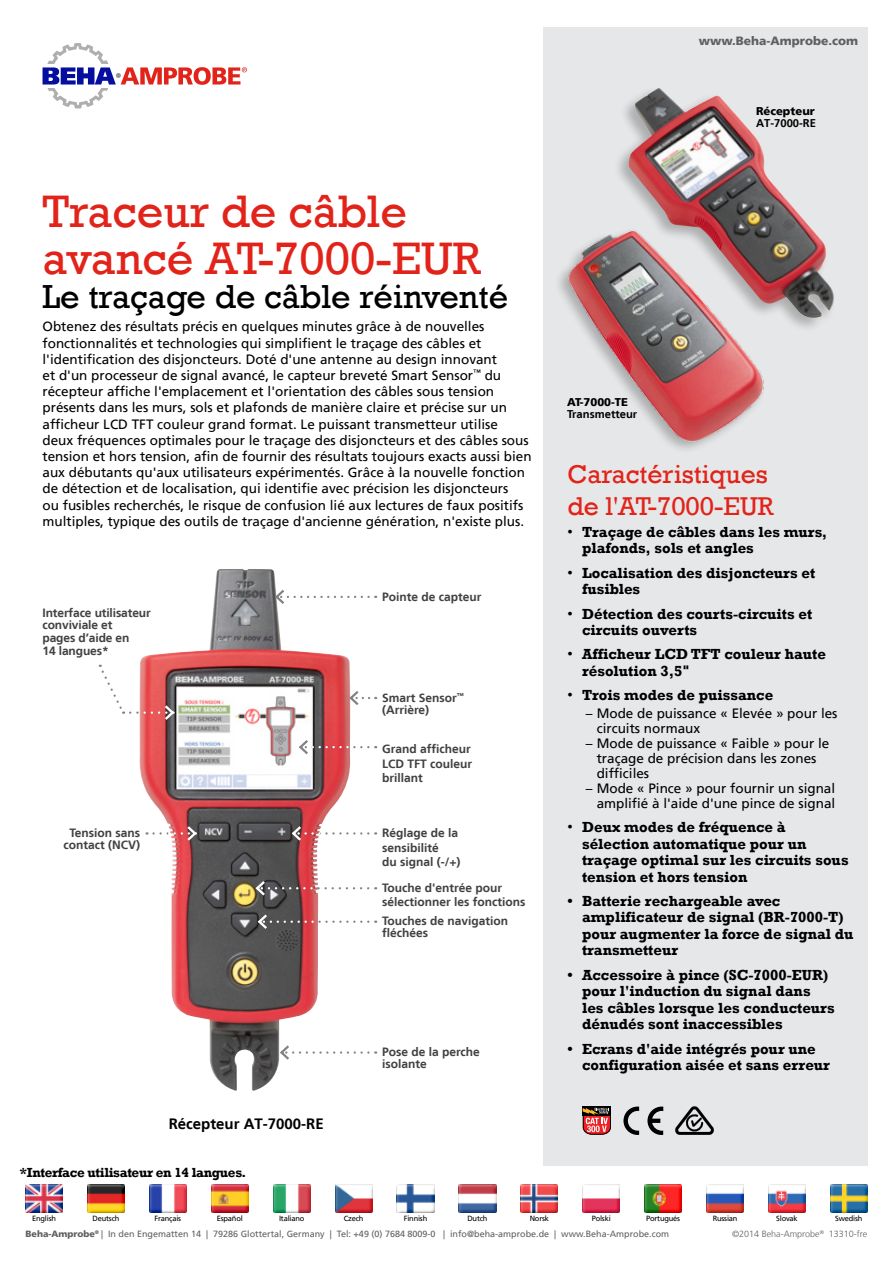
<style>
.page{position:relative;width:893px;height:1263px;background:#fff}
.page>*{position:absolute;margin:0;border:0;box-sizing:border-box;transform-origin:0 0}
.t1{font:46.65px/46.7px "Rockwell";color:#e2231a}
.t2{font:34.05px "Rockwell";color:#000}
.t3{font:26.4px/31.7px "Rockwell";color:#e2231a}
.t4{font:700 15px/16.5px "Rockwell";color:#000}
.t5{font:700 15px "Frutiger LT";color:#000}
.t6{font:13.5px/16.2px "Frutiger LT";color:#000}
.t7{font:700 13.5px "Rockwell";letter-spacing:-.025em;color:#000}
.t8{font:700 12px/14.4px "Frutiger LT";color:#414042}
.t9{font:900 12px "Frutiger LT";color:#5f6062}
.t10{font:700 11.25px "Frutiger LT";color:#000}
.t11{font:900 11.25px "Frutiger LT";color:#000}
.t12{font:9px "Frutiger LT";color:#5f6062}
.t13{font:300 9px "Frutiger LT";color:#5f6062}
.t14{font:7.5px "Frutiger LT";letter-spacing:-.025em;color:#000}
.s1{font-family:"Arial";font-weight:400}
.s2{font-family:"Frutiger LT"}
.s3{font-weight:900}
</style>
<div class="page">
<svg style="left:43px;top:43px;width:204px;height:66px"></svg>
<img style="left:139px;top:569px;width:179px;height:522px">
<div style="left:543px;top:27px;width:324px;height:1138px;background:#e6e7e8"></div>
<img style="left:566px;top:234px;width:198px;height:216px">
<div style="left:613px;top:85px;width:224px;height:248px;background:#000;opacity:.25"></div>
<img style="left:629px;top:88px;width:205px;height:231px">
<svg style="left:278px;top:1043px;width:90px;height:19px"></svg>
<svg style="left:348px;top:688px;width:21px;height:19px"></svg>
<svg style="left:273px;top:587px;width:96px;height:19px"></svg>
<svg style="left:147px;top:824px;width:51px;height:19px"></svg>
<svg style="left:290px;top:824px;width:78px;height:19px"></svg>
<svg style="left:254px;top:879px;width:114px;height:19px"></svg>
<svg style="left:256px;top:912px;width:112px;height:19px"></svg>
<svg style="left:297px;top:738px;width:71px;height:19px"></svg>
<svg style="left:647px;top:1106px;width:16px;height:29px"></svg>
<svg style="left:623px;top:1106px;width:16px;height:29px"></svg>
<svg style="left:675px;top:1106px;width:39px;height:29px"></svg>
<svg style="left:582px;top:1106px;width:29px;height:29px"></svg>
<svg style="left:100px;top:665px;width:76px;height:57px"></svg>
<img style="left:273px;top:1184px;width:37px;height:28px">
<img style="left:211px;top:1184px;width:37px;height:28px">
<img style="left:149px;top:1184px;width:38px;height:28px">
<img style="left:87px;top:1184px;width:38px;height:28px">
<img style="left:26px;top:1184px;width:37px;height:28px">
<img style="left:335px;top:1184px;width:37px;height:28px">
<img style="left:397px;top:1184px;width:37px;height:28px">
<img style="left:459px;top:1184px;width:37px;height:28px">
<img style="left:521px;top:1184px;width:37px;height:28px">
<img style="left:583px;top:1184px;width:37px;height:28px">
<img style="left:644px;top:1184px;width:38px;height:28px">
<img style="left:706px;top:1184px;width:38px;height:28px">
<img style="left:768px;top:1184px;width:38px;height:28px">
<img style="left:830px;top:1184px;width:37px;height:28px">
<p class="t9" style="left:699px;top:33px;width:161px">www.Beha-Amprobe.com</p>
<p class="t9" style="left:708px;top:33px;width:161px">www.Beha-Amprobe.com</p>
<h1 class="t1" style="left:43px;top:189px;width:440px">Traceur de câble avancé AT-7000-EUR</h1>
<h2 class="t2" style="left:43px;top:277px;width:467px">Le traçage de câble réinventé</h2>
<p class="t6" style="left:43px;top:319px;width:491px">Obtenez des résultats précis en quelques minutes grâce à de nouvelles fonctionnalités et technologies qui simplifient le traçage des câbles et l'identification des disjoncteurs. Doté d'une antenne au design innovant<br>et d'un processeur de signal avancé, le capteur breveté Smart Sensor<sup>™</sup> du récepteur affiche l'emplacement et l'orientation des câbles sous tension présents dans les murs, sols et plafonds de manière claire et précise sur un afficheur LCD TFT couleur grand format. Le puissant transmetteur utilise deux fréquences optimales pour le traçage des disjoncteurs et des câbles sous tension et hors tension, afin de fournir des résultats toujours exacts aussi bien aux débutants qu'aux utilisateurs expérimentés. Grâce à la nouvelle fonction de détection et de localisation, qui identifie avec précision les disjoncteurs<br>ou fusibles recherchés, le risque de confusion lié aux lectures de faux positifs multiples, typique des outils de traçage d'ancienne génération, n'existe plus.</p>
<p class="t8" style="left:43px;top:606px;width:110px;line-height:12.8px">Interface utilisateur conviviale et<br>pages d’aide en<br>14 langues*</p>
<p class="t8" style="left:63px;top:827px;width:78px;line-height:12px;text-align:center">Tension sans contact (NCV)</p>
<p class="t5" style="left:169px;top:1115px;width:157px">Récepteur AT-7000-RE</p>
<p class="t7" style="left:20px;top:1164px;width:228px">*Interface utilisateur en 14 langues.</p>
<p class="t8" style="left:382px;top:590px;width:101px">Pointe de capteur</p>
<p class="t8" style="left:382px;top:692px;width:83px;line-height:12px">Smart Sensor<sup>™ </sup>(Arrière)</p>
<p class="t8" style="left:382px;top:742px;width:92px;text-align:justify">Grand afficheur LCD TFT couleur brillant</p>
<p class="t8" style="left:382px;top:826px;width:80px">Réglage de la sensibilité<br>du signal (-/+)</p>
<p class="t8" style="left:382px;top:881px;width:145px">Touche d'entrée pour sélectionner les fonctions</p>
<p class="t8" style="left:382px;top:915px;width:128px;line-height:12px">Touches de navigation fléchées</p>
<p class="t8" style="left:382px;top:1046px;width:99px;line-height:12px">Pose de la perche isolante</p>
<p class="t11" style="left:567px;top:395px;width:62px">AT-7000-TE</p>
<p class="t10" style="left:567px;top:407px;width:72px">Transmetteur</p>
<p class="t11" style="left:756px;top:104px;width:60px">Récepteur</p>
<p class="t10" style="left:756px;top:117px;width:62px">AT-7000-RE</p>
<h3 class="t3" style="left:567px;top:459px;width:208px">Caractéristiques de l'AT-7000-EUR</h3>
<p class="t4" style="left:582px;top:524px;width:247px;text-indent:-15px"><span class="s1">•</span> Traçage de câbles dans les murs, plafonds, sols et angles</p>
<p class="t4" style="left:582px;top:564px;width:235px;text-indent:-15px"><span class="s1">•</span> Localisation des disjoncteurs et fusibles</p>
<p class="t4" style="left:582px;top:605px;width:232px;text-indent:-15px"><span class="s1">•</span> Détection des courts-circuits et circuits ouverts</p>
<p class="t4" style="left:582px;top:646px;width:245px;text-indent:-15px"><span class="s1">•</span> Afficheur LCD TFT couleur haute résolution 3,5<span class="s2">"</span></p>
<p class="t4" style="left:567px;top:687px;width:207px"><span class="s1">•</span> Trois modes de puissance</p>
<p class="t6" style="left:597px;top:705px;width:242px;line-height:15px;text-indent:-11px">– Mode de puissance « Elevée » pour les circuits normaux</p>
<p class="t6" style="left:597px;top:735px;width:234px;line-height:15px;text-indent:-11px">– Mode de puissance « Faible » pour le traçage de précision dans les zones difficiles</p>
<p class="t6" style="left:586px;top:780px;width:251px;line-height:15px;text-align:right">– Mode « Pince » pour fournir un signal amplifié à l'aide d'une pince de signal</p>
<p class="t4" style="left:582px;top:819px;width:268px;text-indent:-15px"><span class="s1">•</span> Deux modes de fréquence à sélection automatique pour un traçage optimal sur les circuits sous tension et hors tension</p>
<p class="t4" style="left:582px;top:892px;width:273px;text-indent:-15px">• Batterie rechargeable avec amplificateur de signal (BR-7000-T) pour augmenter la force de signal du transmetteur</p>
<p class="t4" style="left:582px;top:966px;width:254px;text-indent:-15px">• Accessoire à pince (SC-7000-EUR) pour l'induction du signal dans les câbles lorsque les conducteurs dénudés sont inaccessibles</p>
<p class="t4" style="left:582px;top:1040px;width:249px;text-indent:-15px">• Ecrans d'aide intégrés pour une configuration aisée et sans erreur</p>
<p class="t14" style="left:32px;top:1214px;width:25px">English</p>
<p class="t14" style="left:93px;top:1214px;width:28px">Deutsch</p>
<p class="t14" style="left:155px;top:1214px;width:28px">Français</p>
<p class="t14" style="left:217px;top:1214px;width:27px">Español</p>
<p class="t14" style="left:279px;top:1214px;width:27px">Italiano</p>
<p class="t14" style="left:344px;top:1214px;width:21px">Czech</p>
<p class="t14" style="left:404px;top:1214px;width:25px">Finnish</p>
<p class="t14" style="left:467px;top:1214px;width:22px">Dutch</p>
<p class="t14" style="left:530px;top:1214px;width:21px">Norsk</p>
<p class="t14" style="left:592px;top:1214px;width:21px">Polski</p>
<p class="t14" style="left:646px;top:1214px;width:35px">Portugués</p>
<p class="t14" style="left:713px;top:1214px;width:26px">Russian</p>
<p class="t14" style="left:776px;top:1214px;width:23px">Slovak</p>
<p class="t14" style="left:835px;top:1214px;width:29px">Swedish</p>
<p class="t12" style="left:26px;top:1229px;width:645px"><span class="s3">Beha-Amprobe</span><sup>®</sup> | In den Engematten 14 | 79286 Glottertal, Germany | Tel: +49 (0) 7684 8009-0 | info@beha-amprobe.de | www.Beha-Amprobe.com</p>
<p class="t13" style="left:829px;top:1229px;width:40px">13310-fre</p>
<p class="t13" style="left:732px;top:1229px;width:93px">©2014 Beha-Amprobe<sup>®</sup></p>
</div>
